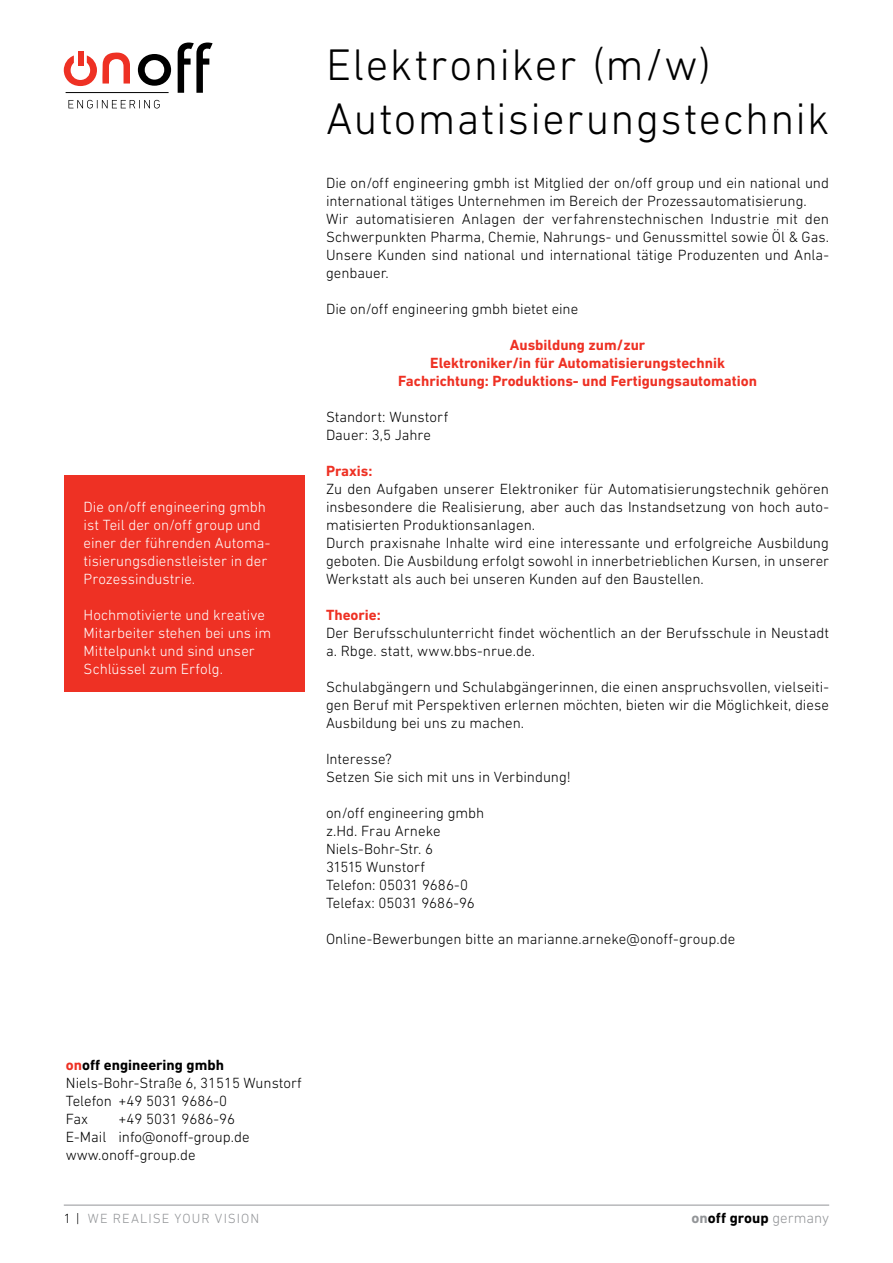
<style>
.page{position:relative;width:893px;height:1263px;background:#fff}
.page>*{position:absolute;margin:0;border:0;box-sizing:border-box;transform-origin:0 0}
.t1{font:300 45px/54px "DIN Next LT Pro";letter-spacing:.03em;color:#000}
.t2{font:300 15px/18px "DIN Next LT Pro";color:#000}
.t3{font:300 15px/18px "DIN Next LT Pro";color:#fff}
.t4{font:700 15px/18px "DIN Next LT Pro";color:#ee3124;text-align:center}
.t5{font:700 15px "DIN Next LT Pro";letter-spacing:.005em;color:#000}
.t6{font:300 13.5px "DIN Next LT Pro";letter-spacing:.075em;color:#939598}
.s1{font-weight:700;color:#ee3124}
.s2{font-weight:700}
.s3{color:#000}
.s4{color:#939598}
.s5{font-weight:300;color:#939598}
</style>
<div class="page">
<hr style="left:64px;top:1205px;width:765px;height:1px;background:#939598">
<div style="left:78px;top:51px;width:5px;height:15px;background:#ee3124"></div>
<svg style="left:178px;top:43px;width:35px;height:50px"></svg>
<svg style="left:64px;top:52px;width:66px;height:34px"></svg>
<svg style="left:138px;top:54px;width:33px;height:32px"></svg>
<hr style="left:66px;top:92px;width:103px;height:1px;background:#000">
<svg style="left:68px;top:100px;width:92px;height:9px"></svg>
<div style="left:64px;top:476px;width:241px;height:216px;background:#ee3124"></div>
<p class="t3" style="left:84px;top:498px;width:188px">Die on/off engineering gmbh ist Teil der on/off group und einer der führenden Automa&shy;tisierungsdienstleister in der<br>Prozessindustrie.</p>
<p class="t3" style="left:84px;top:606px;width:189px">Hochmotivierte und kreative<br>Mitarbeiter stehen bei uns im<br>Mittelpunkt und sind unser<br>Schlüssel zum Erfolg.</p>
<h1 class="t1" style="left:326px;top:37px;width:505px">Elektroniker (m/w)<br>Automatisierungstechnik</h1>
<p class="t2" style="left:326px;top:174px;width:505px">Die on/off engineering gmbh ist Mitglied der on/off group und ein national und international tätiges Unternehmen im Bereich der Prozessautomatisierung.<br>Wir automatisieren Anlagen der verfahrenstechnischen Industrie mit den Schwerpunkten Pharma, Chemie, Nahrungs- und Genussmittel sowie Öl &amp; Gas.<br>Unsere Kunden sind national und international tätige Produzenten und Anla&shy;genbauer.</p>
<p class="t2" style="left:326px;top:300px;width:254px">Die on/off engineering gmbh bietet eine</p>
<p class="t4" style="left:398px;top:336px;width:360px">Ausbildung zum/zur<br>Elektroniker/in für Automatisierungstechnik<br>Fachrichtung: Produktions- und Fertigungsautomation</p>
<p class="t2" style="left:326px;top:408px;width:124px">Standort: Wunstorf<br>Dauer: 3,5 Jahre</p>
<p class="t4" style="left:326px;top:462px;width:48px">Praxis:</p>
<p class="t2" style="left:326px;top:480px;width:505px">Zu den Aufgaben unserer Elektroniker für Automatisierungstechnik gehören insbesondere die Realisierung, aber auch das Instandsetzung von hoch auto&shy;matisierten Produktionsanlagen.<br>Durch praxisnahe Inhalte wird eine interessante und erfolgreiche Ausbildung geboten. Die Ausbildung erfolgt sowohl in innerbetrieblichen Kursen, in unserer Werkstatt als auch bei unseren Kunden auf den Baustellen.</p>
<p class="t4" style="left:326px;top:606px;width:56px">Theorie:</p>
<p class="t2" style="left:326px;top:624px;width:505px">Der Berufsschulunterricht findet wöchentlich an der Berufsschule in Neustadt a. Rbge. statt, www.bbs-nrue.de.</p>
<p class="t2" style="left:326px;top:678px;width:505px;text-align:justify">Schulabgängern und Schulabgängerinnen, die einen anspruchsvollen, vielseiti&shy;gen Beruf mit Perspektiven erlernen möchten, bieten wir die Möglichkeit, diese Ausbildung bei uns zu machen.</p>
<p class="t2" style="left:326px;top:750px;width:246px">Interesse?<br>Setzen Sie sich mit uns in Verbindung!</p>
<p class="t2" style="left:326px;top:804px;width:160px">on/off engineering gmbh z.Hd. Frau Arneke<br>Niels-Bohr-Str. 6<br>31515 Wunstorf<br>Telefon: 05031 9686-0<br>Telefax: 05031 9686-96</p>
<p class="t2" style="left:326px;top:930px;width:411px">Online-Bewerbungen bitte an marianne.arneke@onoff-group.de</p>
<p class="t2" style="left:66px;top:1056px;width:237px"><span class="s1">on</span><span class="s2">off engineering gmbh<br></span>Niels-Bohr-Straße 6, 31515 Wunstorf<br>Telefon +49 5031 9686-0<br>Fax</p>
<p class="t2" style="left:66px;top:1110px;width:185px;text-indent:52px">+49 5031 9686-96<br>E-Mail info@onoff-group.de www.onoff-group.de</p>
<p class="t6" style="left:64px;top:1211px;width:197px"><span class="s3">1 |</span> we realise your vision</p>
<p class="t5" style="left:691px;top:1209px;width:139px"><span class="s4">on</span>off group <span class="s5">germany</span></p>
</div>
